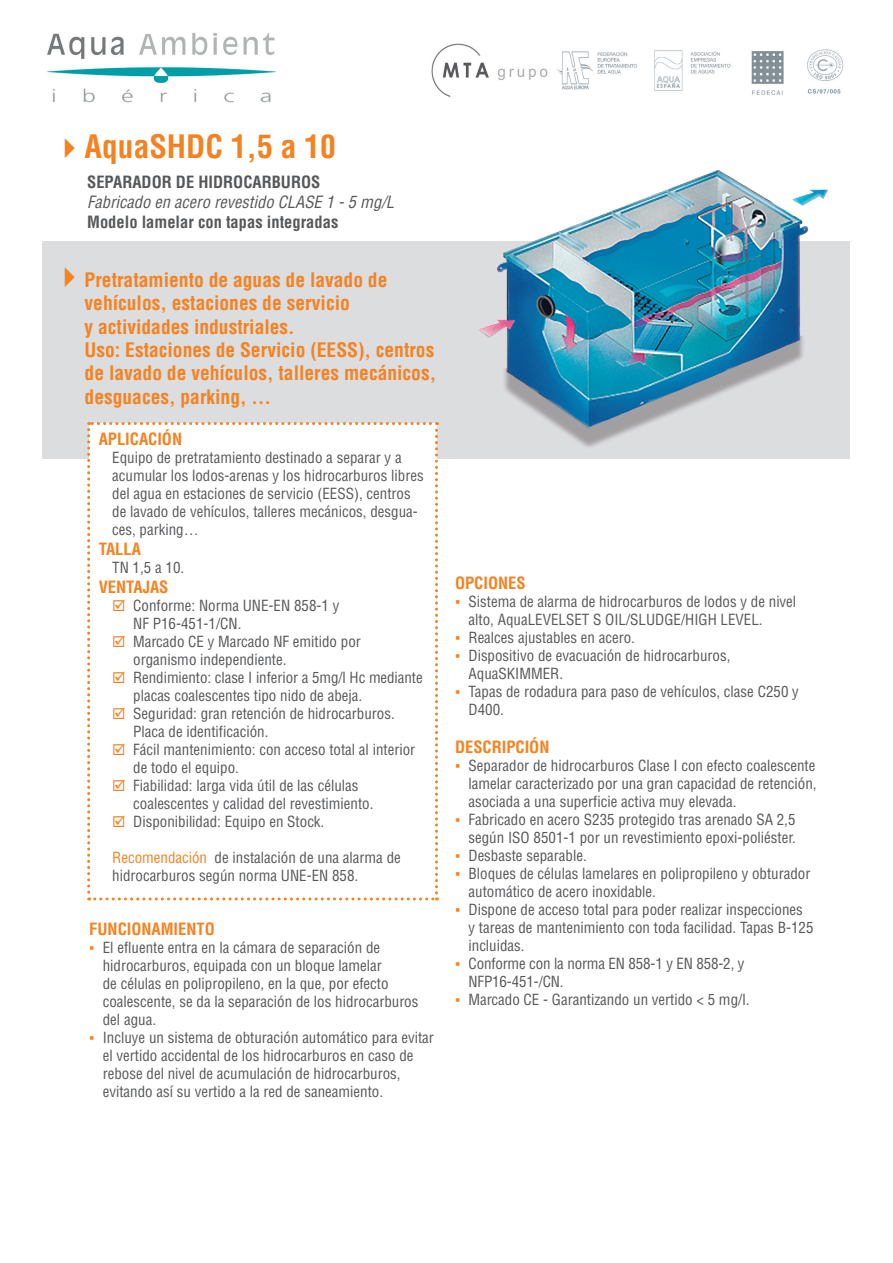
<style>
.page{position:relative;width:893px;height:1263px;background:#fff}
.page>*{position:absolute;margin:0;border:0;box-sizing:border-box;transform-origin:0 0}
.t1{font:700 condensed 31.5px "Helvetica LT Std";color:#f58221}
.t2{font:700 condensed 19.5px "Helvetica LT Std";color:#f58221}
.t3{font:700 condensed 16.5px "Helvetica LT Std";color:#f58221}
.t4{font:700 condensed 16.5px "Helvetica LT Std";color:#57585a}
.t5{font:italic condensed 16.5px "Helvetica LT Std";color:#57585a}
.t6{font:condensed 15px/18px "Helvetica LT Std";color:#57585a}
.s1{color:#f58221}
.s2{font-family:"Century Gothic";font-stretch:normal;color:#f58221}
</style>
<div class="page">
<div style="left:43px;top:241px;width:807px;height:218px;background:#dcdddf"></div>
<img style="left:479px;top:170px;width:349px;height:277px">
<svg style="left:87px;top:422px;width:351px;height:478px"></svg>
<img style="left:431px;top:43px;width:413px;height:54px">
<img style="left:47px;top:32px;width:228px;height:71px">
<h1 class="t1" style="left:53px;top:127px;width:133px">✔AquaSHDC</h1>
<h1 class="t1" style="left:231px;top:127px;width:106px">1,5 a 10</h1>
<p class="t4" style="left:87px;top:172px;width:233px">Separador de hidrocarburos</p>
<p class="t5" style="left:87px;top:192px;width:308px">Fabricado en acero revestido CLASE 1 - 5 mg/L</p>
<p class="t4" style="left:87px;top:212px;width:253px">Modelo lamelar con tapas integradas</p>
<h2 class="t2" style="left:53px;top:267px;width:336px">✔Pretratamiento de aguas de lavado de</h2>
<h2 class="t2" style="left:85px;top:291px;width:267px">vehículos, estaciones de servicio</h2>
<h2 class="t2" style="left:85px;top:314px;width:212px">y actividades industriales.</h2>
<h2 class="t2" style="left:53px;top:338px;width:383px">Uso: Estaciones de Servicio (EESS), centros</h2>
<h2 class="t2" style="left:85px;top:361px;width:353px">de lavado de vehículos, talleres mecánicos,</h2>
<h2 class="t2" style="left:85px;top:384px;width:188px">desguaces, parking, …</h2>
<p class="t3" style="left:99px;top:429px;width:35px">APLICACI</p>
<p class="t3" style="left:162px;top:429px;width:22px">ÓN</p>
<p class="t6" style="left:112px;top:449px;width:313px">Equipo de pretratamiento destinado a separar y a acumular los lodos-arenas y los hidrocarburos libres del agua en estaciones de servicio (EESS), centros de lavado de vehículos, talleres mecánicos, desgua&shy;ces, parking…</p>
<p class="t3" style="left:99px;top:539px;width:43px">TALLA</p>
<p class="t6" style="left:112px;top:559px;width:74px">TN 1,5 a 10.</p>
<p class="t3" style="left:99px;top:577px;width:71px">VENTAJAS</p>
<p class="t6" style="left:133px;top:596px;width:208px;text-indent:-21px"><span class="s1">☑</span> Conforme: Norma UNE-EN 858-1 y<br>NF P16-451-1/CN.</p>
<p class="t6" style="left:133px;top:632px;width:229px;text-indent:-21px"><span class="s1">☑</span> Marcado CE y Marcado NF emitido por organismo independiente.</p>
<p class="t6" style="left:133px;top:668px;width:291px;text-indent:-21px"><span class="s1">☑</span> Rendimiento: clase I inferior a 5mg/l Hc mediante placas coalescentes tipo nido de abeja.</p>
<p class="t6" style="left:133px;top:704px;width:263px;text-indent:-21px"><span class="s1">☑</span> Seguridad: gran retención de hidrocarburos.<br>Placa de identificación.</p>
<p class="t6" style="left:133px;top:740px;width:283px;text-indent:-21px"><span class="s1">☑</span> Fácil mantenimiento: con acceso total al interior de todo el equipo.</p>
<p class="t6" style="left:133px;top:776px;width:242px;text-indent:-21px"><span class="s1">☑</span> Fiabilidad: larga vida útil de las células coalescentes y calidad del revestimiento.</p>
<p class="t6" style="left:112px;top:812px;width:214px"><span class="s1">☑</span> Disponibilidad: Equipo en Stock.</p>
<p class="t6" style="left:112px;top:848px;width:290px"><span class="s1">Recomendación</span> de instalación de una alarma de hidrocarburos según norma UNE-EN 858.</p>
<p class="t3" style="left:89px;top:918px;width:125px">FUNCIONAMIENTO</p>
<p class="t6" style="left:103px;top:938px;width:317px;text-indent:-13px"><span class="s2">▪</span> El efluente entra en la cámara de separación de hidrocarburos, equipada con un bloque lamelar<br>de células en polipropileno, en la que, por efecto coalescente, se da la separación de los hidrocarburos del agua.</p>
<p class="t6" style="left:103px;top:1028px;width:333px;text-indent:-13px"><span class="s2">▪</span> Incluye un sistema de obturación automático para evitar el vertido accidental de los hidrocarburos en caso de rebose del nivel de acumulación de hidrocarburos, evitando así su vertido a la red de saneamiento.</p>
<p class="t3" style="left:455px;top:573px;width:10px">OPCIO</p>
<p class="t3" style="left:498px;top:573px;width:29px">NES</p>
<p class="t6" style="left:468px;top:593px;width:329px;text-indent:-14px"><span class="s2">▪</span> Sistema de alarma de hidrocarburos de lodos y de nivel alto, AquaLEVELSET S OIL/SLUDGE/HIGH LEVEL.</p>
<p class="t6" style="left:455px;top:629px;width:182px"><span class="s2">▪</span> Realces ajustables en acero.</p>
<p class="t6" style="left:468px;top:647px;width:263px;text-indent:-14px"><span class="s2">▪</span> Dispositivo de evacuación de hidrocarburos,<br>AquaSKIMMER.</p>
<p class="t6" style="left:468px;top:683px;width:332px;text-indent:-14px"><span class="s2">▪</span> Tapas de rodadura para paso de vehículos, clase C250 y<br>D400.</p>
<p class="t3" style="left:455px;top:737px;width:36px">DESCRIPCI</p>
<p class="t3" style="left:529px;top:737px;width:22px">ÓN</p>
<p class="t6" style="left:468px;top:756px;width:350px;text-align:justify;text-indent:-14px"><span class="s2">▪</span> Separador de hidrocarburos Clase I con efecto coalescente lamelar caracterizado por una gran capacidad de retención, asociada a una superficie activa muy elevada.</p>
<p class="t6" style="left:455px;top:810px;width:343px;text-align:right"><span class="s2">▪</span> Fabricado en acero S235 protegido tras arenado SA 2,5 según ISO 8501-1 por un revestimiento epoxi-poliéster.</p>
<p class="t6" style="left:455px;top:846px;width:133px"><span class="s2">▪</span> Desbaste separable.</p>
<p class="t6" style="left:468px;top:864px;width:343px;text-indent:-14px"><span class="s2">▪</span> Bloques de células lamelares en polipropileno y obturador automático de acero inoxidable.</p>
<p class="t6" style="left:468px;top:900px;width:347px;text-indent:-14px"><span class="s2">▪</span> Dispone de acceso total para poder realizar inspecciones<br>y tareas de mantenimiento con toda facilidad. Tapas B-125 incluidas.</p>
<p class="t6" style="left:468px;top:954px;width:277px;text-indent:-14px"><span class="s2">▪</span> Conforme con la norma EN 858-1 y EN 858-2, y<br>NFP16-451-/CN.</p>
<p class="t6" style="left:455px;top:990px;width:296px"><span class="s2">▪</span> Marcado CE - Garantizando un vertido &lt; 5 mg/l.</p>
</div>
